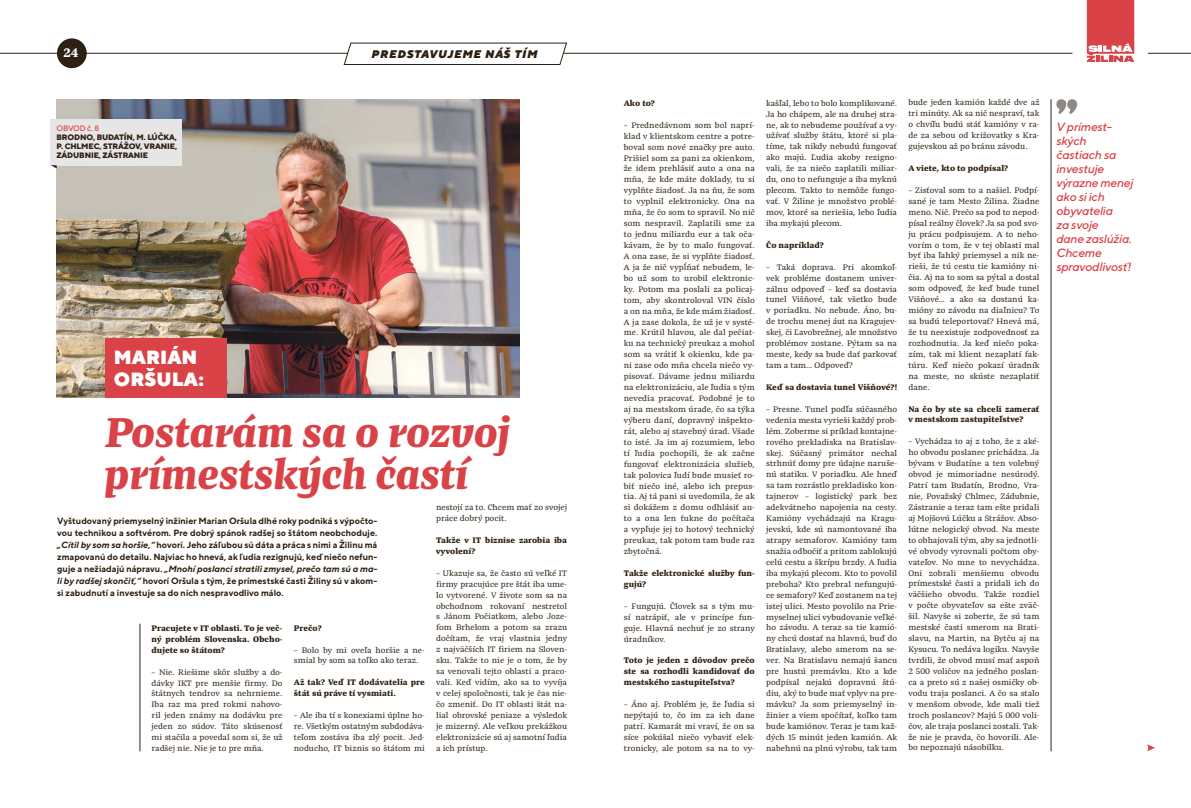
<style>
.page{position:relative;width:1191px;height:808px;background:#fff}
.page>*{position:absolute;margin:0;border:0;box-sizing:border-box;transform-origin:0 0}
.t1{font:italic 900 44.1px/42px "Preto Serif";letter-spacing:-.02em;color:#d94246}
.t2{font:900 19.1px/22px "TT Norms";color:#fff}
.t3{font:900 13.1px "Preto Serif";color:#fff}
.t4{font:italic 500 12px/14px "TT Norms";letter-spacing:-.015em;color:#d94246}
.t5{font:italic 900 11.1px "TT Norms";letter-spacing:.07em;color:#2e2113}
.t6{font:700 9px/12px "TT Norms";color:#2e2113;text-align:justify}
.t7{font:8.5px/10.9px "Preto Serif";color:#2e2113;text-align:justify}
.t8{font:900 8.5px/10.9px "Preto Serif";color:#2e2113}
.t9{font:800 7.9px/9px "TT Norms";letter-spacing:-.015em;color:#2e2113;text-align:justify}
.t10{font:500 7.9px "TT Norms";letter-spacing:-.035em;color:#d94246}
.s1{font-style:italic}
</style>
<div class="page">
<img style="left:57px;top:99px;width:463px;height:299px">
<hr style="left:563px;top:53px;width:509px;height:1px;background:#2e2113">
<svg style="left:1086px;top:0;width:48px;height:62px;background:#de5c5f"></svg>
<hr style="left:1148px;top:53px;width:43px;height:1px;background:#2e2113">
<div style="left:105px;top:339px;width:121px;height:59px;background:#d94246"></div>
<svg style="left:1056px;top:99px;width:21px;height:15px"></svg>
<svg style="left:343px;top:42px;width:224px;height:23px"></svg>
<hr style="left:0;top:53px;width:348px;height:1px;background:#2e2113">
<div style="left:57px;top:38px;width:30px;height:30px;background:#2e2113;border-radius:50%"></div>
<hr style="left:1050px;top:99px;width:1px;height:652px;background:#2e2113">
<hr style="left:140px;top:624px;width:1px;height:127px;background:#2e2113">
<svg style="left:1147px;top:744px;width:8px;height:7px"></svg>
<div style="left:51px;top:119px;width:131px;height:46px;background:#e7e6e6"></div>
<svg style="left:51px;top:165px;width:6px;height:3px"></svg>
<h3 class="t3" style="left:64px;top:45px;width:16px">24</h3>
<h3 class="t5" style="left:371px;top:47px;width:167px">PREDSTAVUJEME NÁŠ TÍM</h3>
<p class="t10" style="left:56px;top:124px;width:44px">OBVOD č. 8</p>
<p class="t9" style="left:56px;top:133px;width:122px">BRODNO, BUDATÍN, M. LÚČKA, P. CHLMEC, STRÁŽOV, VRANIE, ZÁDUBNIE, ZÁSTRANIE</p>
<h2 class="t2" style="left:114px;top:346px;width:91px">MARIÁN<br>ORŠULA:</h2>
<h1 class="t1" style="left:104px;top:412px;width:408px">Postarám sa o rozvoj prímestských častí</h1>
<p class="t6" style="left:57px;top:515px;width:322px">Vyštudovaný priemyselný inžinier Marian Oršula dlhé roky podniká s výpočto&shy;vou technikou a softvérom. Pre dobrý spánok radšej so štátom neobchoduje. <span class="s1">„Cítil by som sa horšie,“</span> hovorí. Jeho záľubou sú dáta a práca s nimi a Žilinu má zmapovanú do detailu. Najviac ho hnevá, ak ľudia rezignujú, keď niečo nefun&shy;guje a nežiadajú nápravu. <span class="s1">„Mnohí poslanci stratili zmysel, prečo tam sú a ma&shy;li by radšej skončiť,“</span> hovorí Oršula s tým, že prímestské časti Žiliny sú v akom&shy;si zabudnutí a investuje sa do nich nespravodlivo málo.</p>
<p class="t8" style="left:152px;top:623px;width:132px;text-align:justify">Pracujete v IT oblasti. To je več&shy;ný problém Slovenska. Obcho&shy;dujete so štátom?</p>
<p class="t7" style="left:152px;top:666px;width:132px">– Nie. Riešime skôr služby a do&shy;dávky IKT pre menšie firmy. Do štátnych tendrov sa nehrnieme.<br>Iba raz ma pred rokmi nahovo&shy;ril jeden známy na dodávku pre jeden zo súdov. Táto skúsenosť mi stačila a povedal som si, že už radšej nie. Nie je to pre mňa.</p>
<p class="t8" style="left:294px;top:622px;width:29px">Prečo?</p>
<p class="t7" style="left:294px;top:644px;width:132px">– Bolo by mi oveľa horšie a ne&shy;smial by som sa toľko ako teraz.</p>
<p class="t8" style="left:294px;top:677px;width:132px">Až tak? Veď IT dodávatelia pre štát sú práve tí vysmiati.</p>
<p class="t7" style="left:294px;top:710px;width:132px">– Ale iba tí s konexiami úplne ho&shy;re. Všetkým ostatným subdodáva&shy;teľom zostáva iba zlý pocit. Jed&shy;noducho, IT biznis so štátom mi</p>
<p class="t7" style="left:436px;top:502px;width:132px">nestojí za to. Chcem mať zo svojej práce dobrý pocit.</p>
<p class="t8" style="left:436px;top:535px;width:132px">Takže v IT biznise zarobia iba vyvolení?</p>
<p class="t7" style="left:436px;top:568px;width:132px">– Ukazuje sa, že často sú veľké IT firmy pracujúce pre štát iba ume&shy;lo vytvorené. V živote som sa na obchodnom rokovaní nestretol s Jánom Počiatkom, alebo Joze&shy;fom Brhelom a potom sa zrazu dočítam, že vraj vlastnia jedny z najväčších IT firiem na Sloven&shy;sku. Takže to nie je o tom, že by sa venovali tejto oblasti a praco&shy;vali. Keď vidím, ako sa to vyvíja v celej spoločnosti, tak je čas nie&shy;čo zmeniť. Do IT oblasti štát na&shy;lial obrovské peniaze a výsledok je mizerný. Ale veľkou prekážkou elektronizácie sú aj samotní ľudia a ich prístup.</p>
<p class="t8" style="left:624px;top:98px;width:33px">Ako to?</p>
<p class="t7" style="left:624px;top:120px;width:132px">– Prednedávnom som bol naprí&shy;klad v klientskom centre a potre&shy;boval som nové značky pre auto.<br>Prišiel som za pani za okienkom, že idem prehlásiť auto a ona na mňa, že kde máte doklady, tu si vyplňte žiadosť. Ja na ňu, že som to vyplnil elektronicky. Ona na mňa, že čo som to spravil. No nič som nespravil. Zaplatili sme za to jednu miliardu eur a tak oča&shy;kávam, že by to malo fungovať.<br>A ona zase, že si vyplňte žiadosť.<br>A ja že nič vypĺňať nebudem, le&shy;bo už som to urobil elektronic&shy;ky. Potom ma poslali za policaj&shy;tom, aby skontroloval VIN číslo a on na mňa, že kde mám žiadosť.<br>A ja zase dokola, že už je v systé&shy;me. Krútil hlavou, ale dal pečiat&shy;ku na technický preukaz a mohol som sa vrátiť k okienku, kde pa&shy;ni zase odo mňa chcela niečo vy&shy;pisovať. Dávame jednu miliardu na elektronizáciu, ale ľudia s tým nevedia pracovať. Podobné je to aj na mestskom úrade, čo sa týka výberu daní, dopravný inšpekto&shy;rát, alebo aj stavebný úrad. Všade to isté. Ja im aj rozumiem, lebo tí ľudia pochopili, že ak začne fungovať elektronizácia služieb, tak polovica ľudí bude musieť ro&shy;biť niečo iné, alebo ich prepus&shy;tia. Aj tá pani si uvedomila, že ak si dokážem z domu odhlásiť au&shy;to a ona len ťukne do počítača a vypľuje jej to hotový technický preukaz, tak potom tam bude raz zbytočná.</p>
<p class="t8" style="left:624px;top:568px;width:132px">Takže elektronické služby fun&shy;gujú?</p>
<p class="t7" style="left:624px;top:601px;width:132px">– Fungujú. Človek sa s tým mu&shy;sí natrápiť, ale v princípe fun&shy;guje. Hlavná nechuť je zo strany úradníkov.</p>
<p class="t8" style="left:624px;top:655px;width:132px;text-align:justify">Toto je jeden z dôvodov prečo ste sa rozhodli kandidovať do mestského zastupiteľstva?</p>
<p class="t7" style="left:624px;top:699px;width:132px">– Áno aj. Problém je, že ľudia si nepýtajú to, čo im za ich dane patrí. Kamarát mi vraví, že on sa síce pokúšal niečo vybaviť elek&shy;tronicky, ale potom sa na to vy-</p>
<p class="t7" style="left:766px;top:98px;width:132px">kašľal, lebo to bolo komplikované.<br>Ja ho chápem, ale na druhej stra&shy;ne, ak to nebudeme používať a vy&shy;užívať služby štátu, ktoré si pla&shy;tíme, tak nikdy nebudú fungovať ako majú. Ľudia akoby rezigno&shy;vali, že za niečo zaplatili miliar&shy;du, ono to nefunguje a iba myknú plecom. Takto to nemôže fungo&shy;vať. V Žiline je množstvo problé&shy;mov, ktoré sa neriešia, lebo ľudia iba mykajú plecom.</p>
<p class="t8" style="left:766px;top:240px;width:59px">Čo napríklad?</p>
<p class="t7" style="left:766px;top:262px;width:132px">– Taká doprava. Pri akomkoľ&shy;vek probléme dostanem univer&shy;zálnu odpoveď – keď sa dostavia tunel Višňové, tak všetko bude v poriadku. No nebude. Áno, bu&shy;de trochu menej áut na Kragujev&shy;skej, či Ľavobrežnej, ale množstvo problémov zostane. Pýtam sa na meste, kedy sa bude dať parkovať tam a tam… Odpoveď?</p>
<p class="t8" style="left:766px;top:382px;width:132px">Keď sa dostavia tunel Višňové?!</p>
<p class="t7" style="left:766px;top:404px;width:132px">– Presne. Tunel podľa súčasného vedenia mesta vyrieši každý prob&shy;lém. Zoberme si príklad kontajne&shy;rového prekladiska na Bratislav&shy;skej. Súčasný primátor nechal strhnúť domy pre údajne naruše&shy;nú statiku. V poriadku. Ale hneď sa tam rozrástlo prekladisko kon&shy;tajnerov – logistický park bez adekvátneho napojenia na cesty.<br>Kamióny vychádzajú na Kragu&shy;jevskú, kde sú namontované iba atrapy semaforov. Kamióny tam snažia odbočiť a pritom zablokujú celú cestu a škrípu brzdy. A ľudia iba mykajú plecom. Kto to povolil preboha? Kto prebral nefungujú&shy;ce semafory? Keď zostanem na tej istej ulici. Mesto povolilo na Prie&shy;myselnej ulici vybudovanie veľké&shy;ho závodu. A teraz sa tie kamió&shy;ny chcú dostať na hlavnú, buď do Bratislavy, alebo smerom na se&shy;ver. Na Bratislavu nemajú šancu pre hustú premávku. Kto a kde podpísal nejakú dopravnú štú&shy;diu, aký to bude mať vplyv na pre&shy;mávku? Ja som priemyselný in&shy;žinier a viem spočítať, koľko tam bude kamiónov. Teraz je tam kaž&shy;dých 15 minút jeden kamión. Ak nabehnú na plnú výrobu, tak tam</p>
<p class="t7" style="left:908px;top:97px;width:132px">bude jeden kamión každé dve až tri minúty. Ak sa nič nespraví, tak o chvíľu budú stáť kamióny v ra&shy;de za sebou od križovatky s Kra&shy;gujevskou až po bránu závodu.</p>
<p class="t8" style="left:908px;top:163px;width:101px">A viete, kto to podpísal?</p>
<p class="t7" style="left:908px;top:185px;width:132px">– Zisťoval som to a našiel. Podpí&shy;sané je tam Mesto Žilina. Žiadne meno. Nič. Prečo sa pod to nepod&shy;písal reálny človek? Ja sa pod svo&shy;ju prácu podpisujem. A to neho&shy;vorím o tom, že v tej oblasti mal byť iba ľahký priemysel a nik ne&shy;rieši, že tú cestu tie kamióny ni&shy;čia. Aj na to som sa pýtal a dostal som odpoveď, že keď bude tunel Višňové… a ako sa dostanú ka&shy;mióny zo závodu na diaľnicu? To sa budú teleportovať? Hnevá má, že tu neexistuje zodpovednosť za rozhodnutia. Ja keď niečo poka&shy;zím, tak mi klient nezaplatí fak&shy;túru. Keď niečo pokazí úradník na meste, no skúste nezaplatiť dane.</p>
<p class="t8" style="left:908px;top:403px;width:132px">Na čo by ste sa chceli zamerať v mestskom zastupiteľstve?</p>
<p class="t7" style="left:908px;top:436px;width:132px">– Vychádza to aj z toho, že z aké&shy;ho obvodu poslanec prichádza. Ja bývam v Budatíne a ten volebný obvod je mimoriadne nesúrodý.<br>Patrí tam Budatín, Brodno, Vra&shy;nie, Považský Chlmec, Zádubnie, Zástranie a teraz tam ešte pridali aj Mojšovú Lúčku a Strážov. Abso&shy;lútne nelogický obvod. Na meste to obhajovali tým, aby sa jednotli&shy;vé obvody vyrovnali počtom oby&shy;vateľov. No mne to nevychádza.<br>Oni zobrali menšiemu obvodu prímestské časti a pridali ich do väčšieho obvodu. Takže rozdiel v počte obyvateľov sa ešte zväč&shy;šil. Navyše si zoberte, že sú tam mestské časti smerom na Brati&shy;slavu, na Martin, na Bytču aj na Kysucu. To nedáva logiku. Navyše tvrdili, že obvod musí mať aspoň 2 500 voličov na jedného poslan&shy;ca a preto sú z našej osmičky ob&shy;vodu traja poslanci. A čo sa stalo v menšom obvode, kde mali tiež troch poslancov? Majú 5 000 voli&shy;čov, ale traja poslanci zostali. Tak&shy;že nie je pravda, čo hovorili. Ale&shy;bo nepoznajú násobilku.</p>
<h3 class="t4" style="left:1056px;top:119px;width:79px">V prímest&shy;ských častiach sa investuje výrazne menej ako si ich obyvatelia<br>za svoje<br>dane zaslúžia.<br>Chceme spravodlivosť!</h3>
</div>
